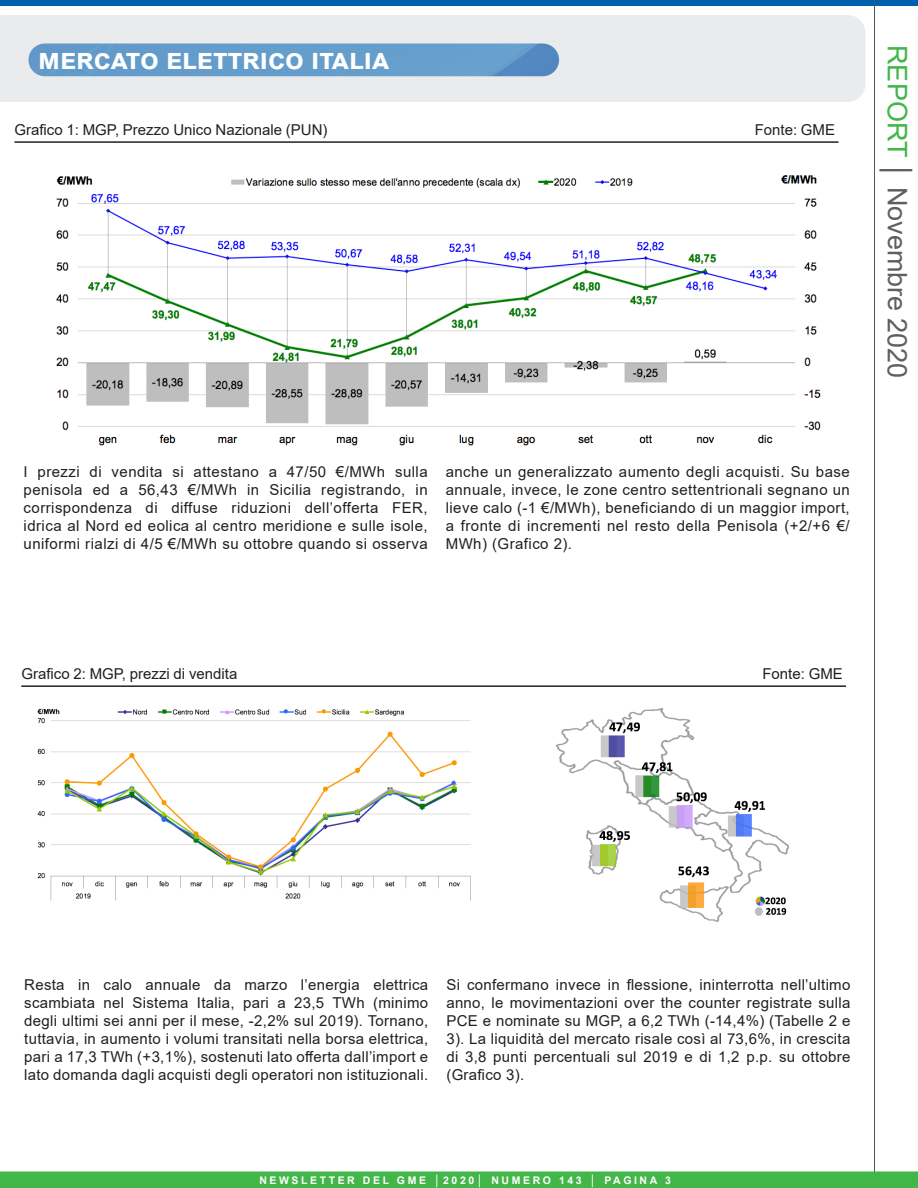
<style>
.page{position:relative;width:918px;height:1188px;background:#fff}
.page>*{position:absolute;margin:0;border:0;box-sizing:border-box;transform-origin:0 0}
.t1{font:700 28.5px "Arial";color:#fff}
.titolo_arancio_più_p{font:27px "Arial";color:#5f5f62}
.sottolineato{font:15px/18px "Arial";letter-spacing:.02em;color:#231f20;text-align:justify}
.sottolineato-2{font:15px "Arial";color:#231f20}
.t2{font:700 10.5px "Arial";letter-spacing:.245em;color:#fff}
.s1{color:#42b649}
</style>
<div class="page">
<div style="left:0;top:0;width:918px;height:6px;background:#015fae"></div>
<div style="left:0;top:15px;width:865px;height:87px;background:#eaebec"></div>
<hr style="left:21px;top:685px;width:825px;height:2px;background:#231f20">
<hr style="left:874px;top:0;width:1px;height:1188px;background:#49565e">
<div style="left:0;top:1172px;width:918px;height:16px;background:#42b649"></div>
<img style="left:28px;top:44px;width:531px;height:32px;border-radius:16px">
<hr style="left:14px;top:141px;width:825px;height:2px;background:#231f20">
<img style="left:56px;top:175px;width:765px;height:271px">
<img style="left:37px;top:708px;width:434px;height:193px">
<img style="left:557px;top:708px;width:232px;height:214px">
<p class="t1" style="left:38px;top:39px;width:351px">mercato elettrico italia</p>
<p class="sottolineato-2" style="left:14px;top:119px;width:315px">Grafico 1: MGP, Prezzo Unico Nazionale (PUN)</p>
<p class="sottolineato-2" style="left:755px;top:119px;width:82px">Fonte: GME</p>
<p class="titolo_arancio_più_p" style="left:916px;top:45px;width:335px;rotate:90deg"><span class="s1">REPORT</span> │ Novembre 2020</p>
<p class="sottolineato" style="left:24px;top:463px;width:406px">I prezzi di vendita si attestano a 47/50 €/MWh sulla penisola ed a 56,43 €/MWh in Sicilia registrando, in corrispondenza di diffuse riduzioni dell’offerta FER, idrica al Nord ed eolica al centro meridione e sulle isole, uniformi rialzi di 4/5 €/MWh su ottobre quando si osserva</p>
<p class="sottolineato" style="left:446px;top:463px;width:406px">anche un generalizzato aumento degli acquisti. Su base annuale, invece, le zone centro settentrionali segnano un lieve calo (-1 €/MWh), beneficiando di un maggior import, a fronte di incrementi nel resto della Penisola (+2/+6 €/ MWh) (Grafico 2).</p>
<p class="sottolineato-2" style="left:21px;top:663px;width:218px">Grafico 2: MGP, prezzi di vendita</p>
<p class="sottolineato-2" style="left:762px;top:663px;width:82px">Fonte: GME</p>
<p class="sottolineato" style="left:24px;top:976px;width:406px">Resta in calo annuale da marzo l’energia elettrica scambiata nel Sistema Italia, pari a 23,5 TWh (minimo degli ultimi sei anni per il mese, -2,2% sul 2019). Tornano, tuttavia, in aumento i volumi transitati nella borsa elettrica, pari a 17,3 TWh (+3,1%), sostenuti lato offerta dall’import e lato domanda dagli acquisti degli operatori non istituzionali.</p>
<p class="sottolineato" style="left:446px;top:976px;width:406px">Si confermano invece in flessione, ininterrotta nell’ultimo anno, le movimentazioni over the counter registrate sulla PCE e nominate su MGP, a 6,2 TWh (-14,4%) (Tabelle 2 e 3). La liquidità del mercato risale così al 73,6%, in crescita di 3,8 punti percentuali sul 2019 e di 1,2 p.p. su ottobre (Grafico 3).</p>
<p class="t2" style="left:259px;top:1172px;width:413px">NEWSLETTER DEL GME │2020│ NUMERO 143 │ PAGINA 3</p>
</div>
